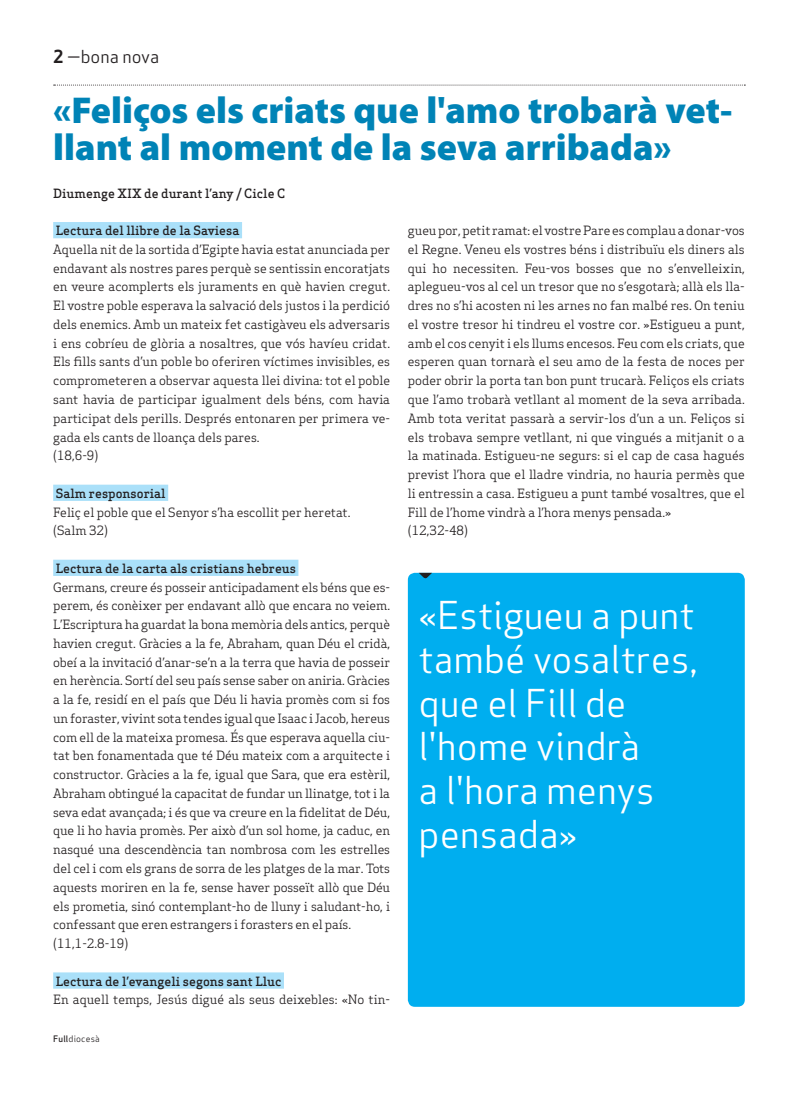
<style>
.page{position:relative;width:798px;height:1099px;background:#fff}
.page>*{position:absolute;margin:0;border:0;box-sizing:border-box;transform-origin:0 0}
.Pastilla_Destacat{font:37.5px/43.8px "Apex Sans Book T";color:#fff}
.Titulars{font:900 37.5px/37.5px "Myriad Pro";color:#0083b6}
.Capçalera{font:17.5px "Apex Sans Book T";color:#231f20}
.Text_General{font:12.5px/18.8px "Apex Serif";color:#231f20;text-align:justify}
.Text_General-2{font:500 12.5px "Apex Serif";color:#231f20}
.Autors{font:500 12.5px "Apex Serif";color:#231f20}
.Data_Peu{font:8.75px "Apex Sans Book T";letter-spacing:.02em;color:#231f20}
.s1{font-family:"Apex Sans Bold T"}
.s2{font-family:"Apex Sans Medium T"}
</style>
<div class="page">
<svg style="left:54px;top:85px;width:691px;height:1px"></svg>
<div style="left:53px;top:222px;width:189px;height:16px;background:#aae0f9"></div>
<div style="left:53px;top:484px;width:115px;height:17px;background:#aae0f9"></div>
<div style="left:53px;top:559px;width:245px;height:17px;background:#aae0f9"></div>
<div style="left:53px;top:972px;width:231px;height:16px;background:#aae0f9"></div>
<div style="left:407px;top:573px;width:337px;height:433px;background:#00aeef;border-radius:7px"></div>
<svg style="left:419px;top:573px;width:13px;height:6px"></svg>
<p class="Capçalera" style="left:53px;top:46px;width:107px"><span class="s1">2</span> —bona nova</p>
<p class="Titulars" style="left:53px;top:90px;width:680px">«Feliços els criats que l'amo trobarà vet&shy;llant al moment de la seva arribada»</p>
<p class="Autors" style="left:53px;top:185px;width:233px">Diumenge XIX de durant l’any / Cicle C</p>
<p class="Text_General-2" style="left:56px;top:223px;width:185px">Lectura del llibre de la Saviesa</p>
<p class="Text_General" style="left:53px;top:240px;width:338px">Aquella nit de la sortida d’Egipte havia estat anunciada per endavant als nostres pares perquè se sentissin encoratjats en veure acomplerts els juraments en què havien cregut.<br>El vostre poble esperava la salvació dels justos i la perdició dels enemics. Amb un mateix fet castigàveu els adversaris i ens cobríeu de glòria a nosaltres, que vós havíeu cridat.<br>Els fills sants d’un poble bo oferiren víctimes invisibles, es comprometeren a observar aquesta llei divina: tot el poble sant havia de participar igualment dels béns, com havia participat dels perills. Després entonaren per primera ve&shy;gada els cants de lloança dels pares.</p>
<p class="Text_General" style="left:53px;top:446px;width:47px">(18,6-9)</p>
<p class="Text_General-2" style="left:56px;top:485px;width:111px">Salm responsorial</p>
<p class="Text_General" style="left:53px;top:502px;width:299px">Feliç el poble que el Senyor s’ha escollit per heretat.</p>
<p class="Text_General" style="left:53px;top:521px;width:56px">(Salm 32)</p>
<p class="Text_General-2" style="left:56px;top:560px;width:242px">Lectura de la carta als cristians hebreus</p>
<p class="Text_General" style="left:53px;top:577px;width:338px">Germans, creure és posseir anticipadament els béns que es&shy;perem, és conèixer per endavant allò que encara no veiem.<br>L’Escriptura ha guardat la bona memòria dels antics, perquè havien cregut. Gràcies a la fe, Abraham, quan Déu el cridà, obeí a la invitació d’anar-se’n a la terra que havia de posseir en herència. Sortí del seu país sense saber on aniria. Gràcies a la fe, residí en el país que Déu li havia promès com si fos un foraster, vivint sota tendes igual que Isaac i Jacob, hereus com ell de la mateixa promesa. És que esperava aquella ciu&shy;tat ben fonamentada que té Déu mateix com a arquitecte i constructor. Gràcies a la fe, igual que Sara, que era estèril, Abraham obtingué la capacitat de fundar un llinatge, tot i la seva edat avançada; i és que va creure en la fidelitat de Déu, que li ho havia promès. Per això d’un sol home, ja caduc, en nasqué una descendència tan nombrosa com les estrelles del cel i com els grans de sorra de les platges de la mar. Tots aquests moriren en la fe, sense haver posseït allò que Déu els prometia, sinó contemplant-ho de lluny i saludant-ho, i confessant que eren estrangers i forasters en el país.</p>
<p class="Text_General" style="left:53px;top:933px;width:76px">(11,1-2.8-19)</p>
<p class="Text_General-2" style="left:56px;top:973px;width:227px">Lectura de l’evangeli segons sant Lluc</p>
<p class="Text_General" style="left:53px;top:990px;width:338px">En aquell temps, Jesús digué als seus deixebles: «No tin-</p>
<p class="Data_Peu" style="left:53px;top:1032px;width:48px"><span class="s2">Full</span>diocesà</p>
<p class="Text_General" style="left:407px;top:221px;width:338px">gueu por, petit ramat: el vostre Pare es complau a donar-vos el Regne. Veneu els vostres béns i distribuïu els diners als qui ho necessiten. Feu-vos bosses que no s’envelleixin, aplegueu-vos al cel un tresor que no s’esgotarà; allà els lla&shy;dres no s’hi acosten ni les arnes no fan malbé res. On teniu el vostre tresor hi tindreu el vostre cor. »Estigueu a punt, amb el cos cenyit i els llums encesos. Feu com els criats, que esperen quan tornarà el seu amo de la festa de noces per poder obrir la porta tan bon punt trucarà. Feliços els criats que l’amo trobarà vetllant al moment de la seva arribada.<br>Amb tota veritat passarà a servir-los d’un a un. Feliços si els trobava sempre vetllant, ni que vingués a mitjanit o a la matinada. Estigueu-ne segurs: si el cap de casa hagués previst l’hora que el lladre vindria, no hauria permès que li entressin a casa. Estigueu a punt també vosaltres, que el Fill de l’home vindrà a l’hora menys pensada.»</p>
<p class="Text_General" style="left:407px;top:521px;width:62px">(12,32-48)</p>
<p class="Pastilla_Destacat" style="left:418px;top:593px;width:280px">«Estigueu a punt també vosaltres, que el Fill de l'home vindrà<br>a l'hora menys pensada»</p>
</div>
